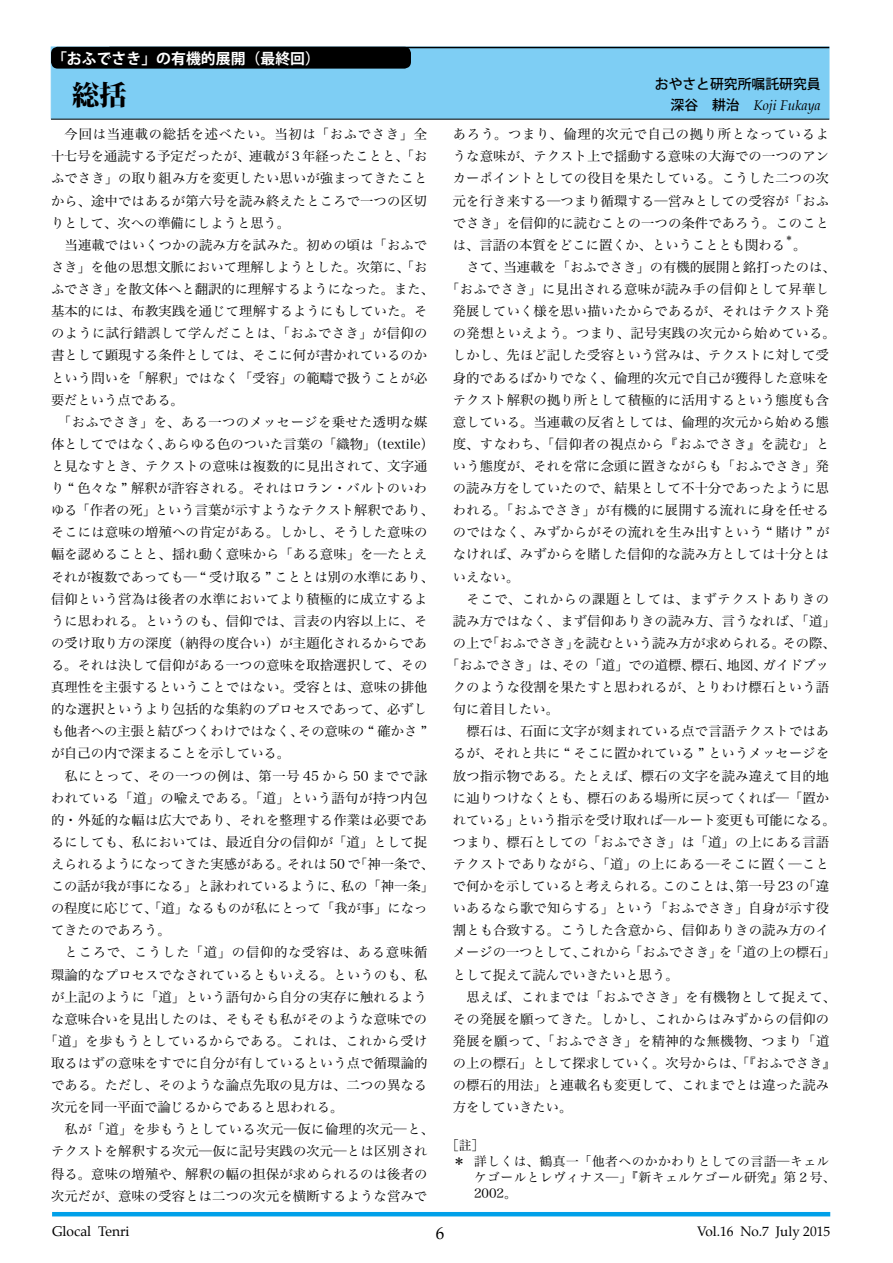
<style>
.page{position:relative;width:893px;height:1263px;background:#fff}
.page>*{position:absolute;margin:0;border:0;box-sizing:border-box;transform-origin:0 0}
.t1{font:800 27.15px "Koz Min Pro";color:#000}
.t2{font:16.95px "Palatino";color:#000}
.t3{font:700 14.85px "Koz Go Pro";color:#fff}
.t4{font:italic 13.8px "Palatino";color:#000}
.t5{font:500 13.8px "Koz Go Pro";color:#000}
.t6{font:13.8px "Palatino";color:#000}
.t7{font:13.5px "Palatino";color:#000}
.t8{font:13.35px/22px "Hira Min Pro W3";letter-spacing:.01em;color:#000;text-align:justify}
.t9{font:13.35px "Hira Min Pro W3";letter-spacing:.035em;color:#000}
.t10{font:13.35px "Hira Min Pro W3";letter-spacing:.03em;color:#000}
.t11{font:13.35px "Hira Min Pro W3";letter-spacing:.05em;color:#000}
.t12{font:13.35px "Hira Min Pro W3";letter-spacing:.06em;color:#000}
.t13{font:13.35px "Hira Min Pro W3";letter-spacing:.055em;color:#000}
.t14{font:12.75px "Hira Min Pro W3";letter-spacing:.035em;color:#000}
.t15{font:7.95px "Hira Min Pro W3";color:#000}
.s1{font-family:"Koz Go Pro";font-weight:500;font-style:normal}
</style>
<div class="page">
<hr style="left:52px;top:1212px;width:778px;height:4px;background:#00a0e9">
<div style="left:51px;top:47px;width:778px;height:72px;background:#7ecef4;border:1px solid #7ecef4"></div>
<hr style="left:51px;top:119px;width:778px;height:1px;background:#000">
<hr style="left:109px;top:47px;width:720px;height:1px;background:#000">
<div style="left:51px;top:47px;width:360px;height:22px;background:#000;border-radius:7px"></div>
<p class="t3" style="left:52px;top:49px;width:269px">「おふでさき」の有機的展開（最終回）</p>
<h1 class="t1" style="left:72px;top:74px;width:56px">総括</h1>
<p class="t8" style="left:51px;top:122px;width:378px;text-indent:14px">今回は当連載の総括を述べたい。当初は「おふでさき」全十七号を通読する予定だったが、連載が３年経ったことと、「おふでさき」の取り組み方を変更したい思いが強まってきたことから、途中ではあるが第六号を読み終えたところで一つの区切りとして、次への準備にしようと思う。</p>
<p class="t8" style="left:65px;top:233px;width:364px">当連載ではいくつかの読み方を試みた。初めの頃は「おふで</p>
<p class="t8" style="left:51px;top:255px;width:378px">さき」を他の思想文脈において理解しようとした。次第に、「お</p>
<p class="t8" style="left:51px;top:277px;width:384px">ふでさき」を散文体へと翻訳的に理解するようになった。また、</p>
<p class="t8" style="left:51px;top:299px;width:378px">基本的には、布教実践を通じて理解するようにもしていた。そ</p>
<p class="t9" style="left:51px;top:322px;width:378px">のように試行錯誤して学んだことは、「おふでさき」が信仰の</p>
<p class="t8" style="left:51px;top:343px;width:378px">書として顕現する条件としては、そこに何が書かれているのか</p>
<p class="t8" style="left:51px;top:365px;width:378px">という問いを「解釈」ではなく「受容」の範疇で扱うことが必</p>
<p class="t8" style="left:51px;top:387px;width:134px">要だという点である。</p>
<p class="t10" style="left:58px;top:410px;width:371px">「おふでさき」を、ある一つのメッセージを乗せた透明な媒</p>
<p class="t8" style="left:51px;top:432px;width:384px">体としてではなく、あらゆる色のついた言葉の「織物」（textile）</p>
<p class="t8" style="left:51px;top:454px;width:378px">と見なすとき、テクストの意味は複数的に見出されて、文字通</p>
<p class="t8" style="left:51px;top:476px;width:378px">り “ 色々な ” 解釈が許容される。それはロラン・バルトのいわ</p>
<p class="t8" style="left:51px;top:498px;width:384px">ゆる「作者の死」という言葉が示すようなテクスト解釈であり、</p>
<p class="t8" style="left:51px;top:520px;width:378px">そこには意味の増殖への肯定がある。しかし、そうした意味の</p>
<p class="t8" style="left:51px;top:542px;width:378px">幅を認めることと、揺れ動く意味から「ある意味」を─たとえ</p>
<p class="t8" style="left:51px;top:564px;width:384px">それが複数であっても─ “ 受け取る ” こととは別の水準にあり、</p>
<p class="t8" style="left:51px;top:586px;width:378px">信仰という営為は後者の水準においてより積極的に成立するよ</p>
<p class="t8" style="left:51px;top:608px;width:378px">うに思われる。というのも、信仰では、言表の内容以上に、そ</p>
<p class="t8" style="left:51px;top:631px;width:378px">の受け取り方の深度（納得の度合い）が主題化されるからであ</p>
<p class="t8" style="left:51px;top:653px;width:378px">る。それは決して信仰がある一つの意味を取捨選択して、その</p>
<p class="t8" style="left:51px;top:675px;width:378px">真理性を主張するということではない。受容とは、意味の排他</p>
<p class="t8" style="left:51px;top:697px;width:378px">的な選択というより包括的な集約のプロセスであって、必ずし</p>
<p class="t8" style="left:51px;top:719px;width:378px">も他者への主張と結びつくわけではなく、その意味の “ 確かさ ”</p>
<p class="t8" style="left:51px;top:741px;width:241px">が自己の内で深まることを示している。</p>
<p class="t11" style="left:65px;top:764px;width:364px">私にとって、その一つの例は、第一号 45 から 50 までで詠</p>
<p class="t9" style="left:51px;top:786px;width:378px">われている「道」の喩えである。「道」という語句が持つ内包</p>
<p class="t8" style="left:51px;top:807px;width:378px">的・外延的な幅は広大であり、それを整理する作業は必要であ</p>
<p class="t8" style="left:51px;top:830px;width:378px">るにしても、私においては、最近自分の信仰が「道」として捉</p>
<p class="t8" style="left:51px;top:852px;width:384px">えられるようになってきた実感がある。それは 50 で「神一条で、</p>
<p class="t8" style="left:51px;top:874px;width:384px">この話が我が事になる」と詠われているように、私の「神一条」</p>
<p class="t8" style="left:51px;top:896px;width:378px">の程度に応じて、「道」なるものが私にとって「我が事」になっ</p>
<p class="t8" style="left:51px;top:918px;width:121px">てきたのであろう。</p>
<p class="t12" style="left:65px;top:941px;width:364px">ところで、こうした「道」の信仰的な受容は、ある意味循</p>
<p class="t8" style="left:51px;top:962px;width:378px">環論的なプロセスでなされているともいえる。というのも、私</p>
<p class="t8" style="left:51px;top:984px;width:378px">が上記のように「道」という語句から自分の実存に触れるよう</p>
<p class="t8" style="left:51px;top:1006px;width:378px">な意味合いを見出したのは、そもそも私がそのような意味での</p>
<p class="t9" style="left:44px;top:1029px;width:385px">「道」を歩もうとしているからである。これは、これから受け</p>
<p class="t8" style="left:51px;top:1051px;width:378px">取るはずの意味をすでに自分が有しているという点で循環論的</p>
<p class="t8" style="left:51px;top:1073px;width:378px">である。ただし、そのような論点先取の見方は、二つの異なる</p>
<p class="t8" style="left:51px;top:1095px;width:294px">次元を同一平面で論じるからであると思われる。</p>
<p class="t9" style="left:65px;top:1118px;width:371px">私が「道」を歩もうとしている次元─仮に倫理的次元─と、</p>
<p class="t8" style="left:51px;top:1139px;width:378px">テクストを解釈する次元─仮に記号実践の次元─とは区別され</p>
<p class="t8" style="left:51px;top:1161px;width:378px">得る。意味の増殖や、解釈の幅の担保が求められるのは後者の</p>
<p class="t8" style="left:51px;top:1183px;width:378px">次元だが、意味の受容とは二つの次元を横断するような営みで</p>
<p class="t5" style="left:641px;top:75px;width:181px">　おやさと研究所嘱託研究員</p>
<p class="t4" style="left:671px;top:94px;width:152px"><span class="s1">深谷　耕治　</span>Koji Fukaya</p>
<p class="t8" style="left:453px;top:122px;width:378px">あろう。つまり、倫理的次元で自己の拠り所となっているような意味が、テクスト上で揺動する意味の大海での一つのアンカーポイントとしての役目を果たしている。こうした二つの次元を行き来する─つまり循環する─営みとしての受容が「おふでさき」を信仰的に読むことの一つの条件であろう。このことは、言語の本質をどこに置くか、ということとも関わる</p>
<p class="t15" style="left:785px;top:232px;width:9px">＊</p>
<p class="t8" style="left:793px;top:233px;width:15px">。</p>
<p class="t8" style="left:466px;top:255px;width:371px">さて、当連載を「おふでさき」の有機的展開と銘打ったのは、</p>
<p class="t10" style="left:446px;top:278px;width:384px">「おふでさき」に見出される意味が読み手の信仰として昇華し</p>
<p class="t8" style="left:453px;top:299px;width:378px">発展していく様を思い描いたからであるが、それはテクスト発</p>
<p class="t9" style="left:453px;top:322px;width:384px">の発想といえよう。つまり、記号実践の次元から始めている。</p>
<p class="t8" style="left:453px;top:343px;width:378px">しかし、先ほど記した受容という営みは、テクストに対して受</p>
<p class="t8" style="left:453px;top:365px;width:378px">身的であるばかりでなく、倫理的次元で自己が獲得した意味を</p>
<p class="t8" style="left:453px;top:387px;width:378px">テクスト解釈の拠り所として積極的に活用するという態度も含</p>
<p class="t8" style="left:453px;top:409px;width:378px">意している。当連載の反省としては、倫理的次元から始める態</p>
<p class="t9" style="left:453px;top:432px;width:378px">度、すなわち、「信仰者の視点から『おふでさき』を読む」と</p>
<p class="t8" style="left:453px;top:454px;width:378px">いう態度が、それを常に念頭に置きながらも「おふでさき」発</p>
<p class="t8" style="left:453px;top:476px;width:378px">の読み方をしていたので、結果として不十分であったように思</p>
<p class="t9" style="left:453px;top:499px;width:378px">われる。「おふでさき」が有機的に展開する流れに身を任せる</p>
<p class="t8" style="left:453px;top:520px;width:378px">のではなく、みずからがその流れを生み出すという “ 賭け ” が</p>
<p class="t8" style="left:453px;top:542px;width:378px">なければ、みずからを賭した信仰的な読み方としては十分とは</p>
<p class="t8" style="left:453px;top:564px;width:68px">いえない。</p>
<p class="t13" style="left:466px;top:587px;width:364px">そこで、これからの課題としては、まずテクストありきの</p>
<p class="t8" style="left:453px;top:608px;width:384px">読み方ではなく、まず信仰ありきの読み方、言うなれば、「道」</p>
<p class="t8" style="left:453px;top:631px;width:384px">の上で「おふでさき」を読むという読み方が求められる。その際、</p>
<p class="t8" style="left:446px;top:653px;width:384px">「おふでさき」は、その「道」での道標、標石、地図、ガイドブッ</p>
<p class="t8" style="left:453px;top:675px;width:378px">クのような役割を果たすと思われるが、とりわけ標石という語</p>
<p class="t8" style="left:453px;top:697px;width:108px">句に着目したい。</p>
<p class="t8" style="left:466px;top:719px;width:364px">標石は、石面に文字が刻まれている点で言語テクストではあ</p>
<p class="t8" style="left:453px;top:741px;width:378px">るが、それと共に “ そこに置かれている ” というメッセージを</p>
<p class="t8" style="left:453px;top:763px;width:378px">放つ指示物である。たとえば、標石の文字を読み違えて目的地</p>
<p class="t8" style="left:453px;top:785px;width:378px">に辿りつけなくとも、標石のある場所に戻ってくれば─「置か</p>
<p class="t8" style="left:453px;top:807px;width:384px">れている」という指示を受け取れば─ルート変更も可能になる。</p>
<p class="t8" style="left:453px;top:830px;width:378px">つまり、標石としての「おふでさき」は「道」の上にある言語</p>
<p class="t9" style="left:453px;top:852px;width:378px">テクストでありながら、「道」の上にある─そこに置く─こと</p>
<p class="t8" style="left:453px;top:874px;width:378px">で何かを示していると考えられる。このことは、第一号 23 の「違</p>
<p class="t8" style="left:453px;top:896px;width:378px">いあるなら歌で知らする」という「おふでさき」自身が示す役</p>
<p class="t8" style="left:453px;top:918px;width:378px">割とも合致する。こうした含意から、信仰ありきの読み方のイ</p>
<p class="t8" style="left:453px;top:940px;width:384px">メージの一つとして、これから「おふでさき」を「道の上の標石」</p>
<p class="t8" style="left:453px;top:962px;width:227px">として捉えて読んでいきたいと思う。</p>
<p class="t9" style="left:466px;top:985px;width:371px">思えば、これまでは「おふでさき」を有機物として捉えて、</p>
<p class="t8" style="left:453px;top:1006px;width:378px">その発展を願ってきた。しかし、これからはみずからの信仰の</p>
<p class="t9" style="left:453px;top:1029px;width:378px">発展を願って、「おふでさき」を精神的な無機物、つまり「道</p>
<p class="t8" style="left:453px;top:1051px;width:384px">の上の標石」として探求していく。次号からは、「『おふでさき』</p>
<p class="t8" style="left:453px;top:1073px;width:378px">の標石的用法」と連載名も変更して、これまでとは違った読み</p>
<p class="t8" style="left:453px;top:1095px;width:121px">方をしていきたい。</p>
<p class="t14" style="left:447px;top:1134px;width:39px">［註］</p>
<p class="t14" style="left:453px;top:1150px;width:378px">＊ 詳しくは、鶴真一「他者へのかかわりとしての言語─キェル</p>
<p class="t14" style="left:474px;top:1166px;width:363px">ケゴールとレヴィナス─」『新キェルケゴール研究』第２号、</p>
<p class="t14" style="left:474px;top:1182px;width:44px">2002。</p>
<p class="t6" style="left:52px;top:1220px;width:79px">Glocal Tenri</p>
<p class="t2" style="left:436px;top:1219px;width:10px">6</p>
<p class="t7" style="left:697px;top:1220px;width:135px">Vol.16 No.7 July 2015</p>
</div>
